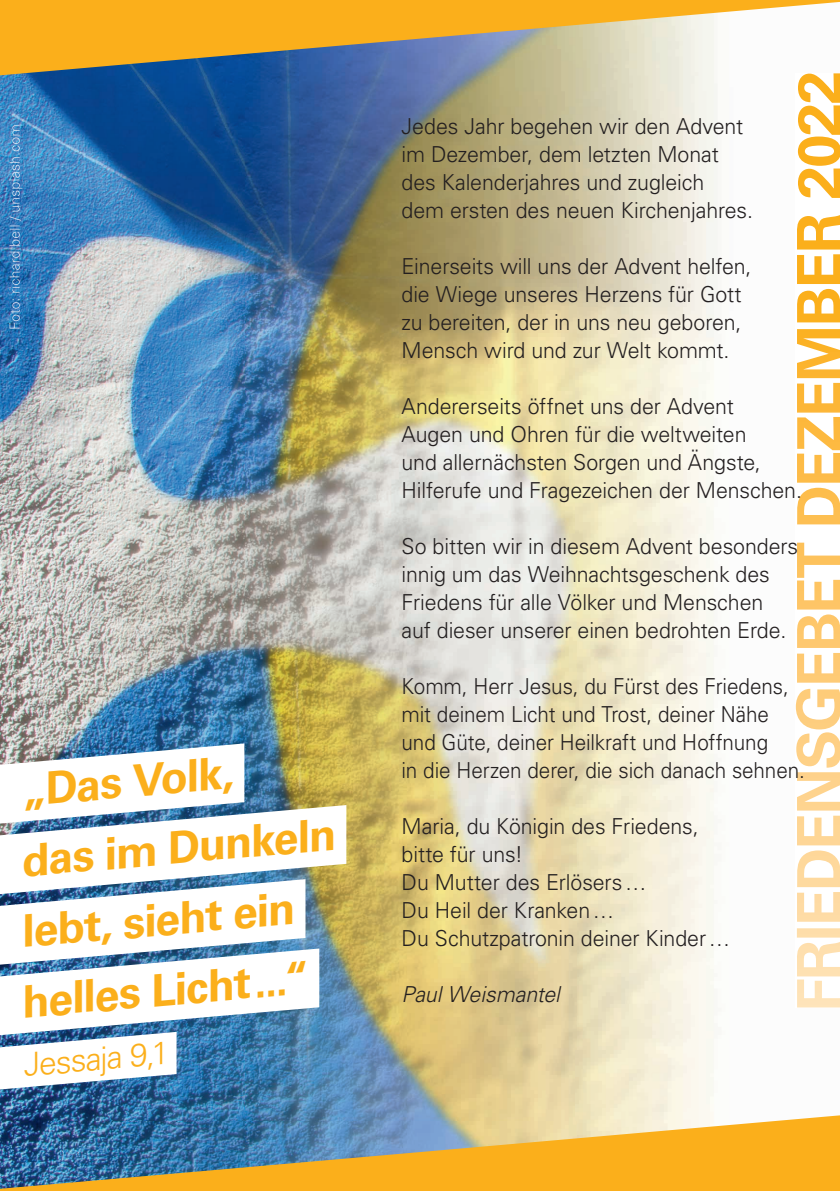
<style>
.page{position:relative;width:840px;height:1191px;background:#fff}
.page>*{position:absolute;margin:0;border:0;box-sizing:border-box;transform-origin:0 0}
.t1{font:700 44.6px/70.2px "Univers LT Std";color:#fbaf1b}
.t2{font:300 32px "Univers LT Std";color:#fbaf1b}
.t3{font:300 22px/28px "Univers LT Std";letter-spacing:-.005em;color:#231f20}
.t4{font:300 22px/28px "Univers LT Std";letter-spacing:-.005em;color:#231f20;scale:.94 1}
.t5{font:italic 300 22px "Univers LT Std";letter-spacing:-.005em;color:#231f20}
</style>
<div class="page">
<img style="left:0;top:75px;width:245px;height:1040px">
<img style="left:245px;top:75px;width:330px;height:1040px">
<img style="left:9px;top:125px;width:13px;height:203px">
<img style="left:0;top:1115px;width:839px;height:76px">
<svg style="left:0;top:0;width:839px;height:75px;background:#d4b46e"></svg>
<img style="left:795px;top:73px;width:44px;height:934px">
<img style="left:0;top:743px;width:346px;height:346px">
<h1 class="t1" style="left:0;top:757px;width:328px;text-indent:18px;rotate:-5deg">„Das Volk,<br>das im Dunkeln lebt, sieht ein helles Licht ...“</h1>
<h2 class="t2" style="left:22px;top:1045px;width:147px;rotate:-5deg">Jessaja 9,1</h2>
<p class="t3" style="left:401px;top:112px;width:353px">Jedes Jahr begehen wir den Advent im Dezember, dem letzten Monat des Kalenderjahres und zugleich<br>dem ersten des neuen Kirchenjahres.</p>
<p class="t3" style="left:401px;top:252px;width:351px">Einerseits will uns der Advent helfen, die Wiege unseres Herzens für Gott zu bereiten, der in uns neu geboren, Mensch wird und zur Welt kommt.</p>
<p class="t3" style="left:401px;top:392px;width:401px">Andererseits öffnet uns der Advent<br>Augen und Ohren für die weltweiten<br>und allernächsten Sorgen und Ängste, Hilferufe und Fragezeichen der Menschen.</p>
<p class="t3" style="left:401px;top:532px;width:398px">So bitten wir in diesem Advent besonders innig um das Weihnachtsgeschenk des Friedens für alle Völker und Menschen<br>auf dieser unserer einen bedrohten Erde.</p>
<p class="t4" style="left:401px;top:672px;width:430px">Komm, Herr Jesus, du Fürst des Friedens, mit deinem Licht und Trost, deiner Nähe und Güte, deiner Heilkraft und Hoffnung<br>in die Herzen derer, die sich danach sehnen.</p>
<p class="t3" style="left:401px;top:812px;width:330px">Maria, du Königin des Friedens, bitte für uns!<br>Du Mutter des Erlösers …<br>Du Heil der Kranken …<br>Du Schutzpatronin deiner Kinder …</p>
<p class="t5" style="left:401px;top:981px;width:160px">Paul Weismantel</p>
</div>
